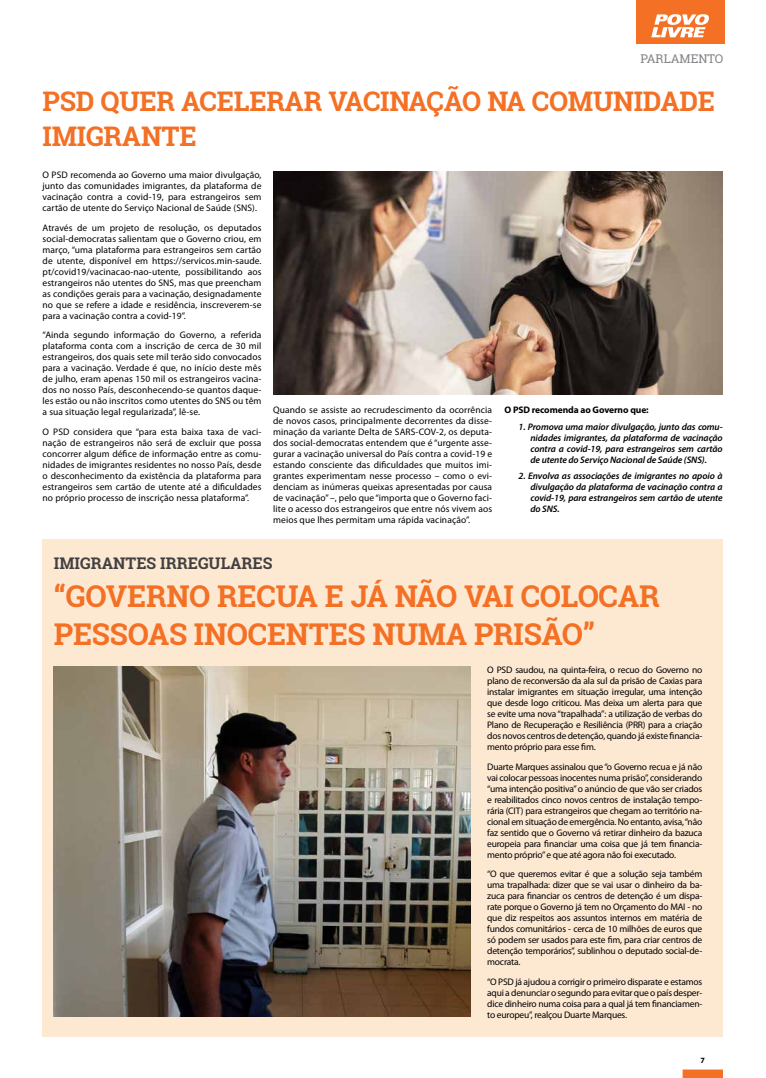
<style>
.page{position:relative;width:766px;height:1078px;background:#fff}
.page>*{position:absolute;margin:0;border:0;box-sizing:border-box;transform-origin:0 0}
.t1{font:700 30px/38px "Roboto Slab";letter-spacing:-.01em;color:#f37024}
.t2{font:700 27px/35px "Roboto Slab";letter-spacing:-.01em;color:#f37024}
.t3{font:700 16px "Roboto Slab";color:#414042}
.t4{font:12px "Roboto Slab";color:#808285}
.t5{font:9.5px/11px "Myriad Pro";letter-spacing:.005em;color:#000;text-align:justify}
.t6{font:italic 600 9.5px/11px "Myriad Pro";letter-spacing:-.01em;color:#000;text-align:justify}
.t7{font:700 9.5px "Myriad Pro";letter-spacing:-.01em;color:#000}
.t8{font:700 8px "Myriad Pro";color:#000}
</style>
<div class="page">
<div style="left:682px;top:1069px;width:40px;height:8px;background:#f37024;border:1px solid #f37024"></div>
<div style="left:635px;top:0;width:89px;height:44px;background:#f37024"></div>
<svg style="left:651px;top:14px;width:58px;height:23px"></svg>
<div style="left:43px;top:539px;width:679px;height:496px;background:#fde8d2"></div>
<img style="left:273px;top:171px;width:449px;height:224px">
<img style="left:54px;top:666px;width:416px;height:349px">
<p class="t4" style="left:640px;top:51px;width:84px">PARLAMENTO</p>
<h2 class="t2" style="left:43px;top:83px;width:674px">PSD QUER ACELERAR VACINAÇÃO NA COMUNIDADE<br>IMIGRANTE</h2>
<p class="t5" style="left:43px;top:169px;width:220px">O PSD recomenda ao Governo uma maior divulgação, junto das comunidades imigrantes, da plataforma de vacinação contra a covid-19, para estrangeiros sem cartão de utente do Serviço Nacional de Saúde (SNS).</p>
<p class="t5" style="left:43px;top:222px;width:220px">Através de um projeto de resolução, os deputados social-democratas salientam que o Governo criou, em março, “uma plataforma para estrangeiros sem cartão de utente, disponível em https://servicos.min-saude. pt/covid19/vacinacao-nao-utente, possibilitando aos estrangeiros não utentes do SNS, mas que preencham as condições gerais para a vacinação, designadamente no que se refere a idade e residência, inscreverem-se para a vacinação contra a covid-19”.</p>
<p class="t5" style="left:43px;top:329px;width:220px">“Ainda segundo informação do Governo, a referida plataforma conta com a inscrição de cerca de 30 mil estrangeiros, dos quais sete mil terão sido convocados para a vacinação. Verdade é que, no início deste mês de julho, eram apenas 150 mil os estrangeiros vacina&shy;dos no nosso País, desconhecendo-se quantos daque&shy;les estão ou não inscritos como utentes do SNS ou têm a sua situação legal regularizada”, lê-se.</p>
<p class="t5" style="left:43px;top:426px;width:220px">O PSD considera que “para esta baixa taxa de vaci&shy;nação de estrangeiros não será de excluir que possa concorrer algum défice de informação entre as comu&shy;nidades de imigrantes residentes no nosso País, desde o desconhecimento da existência da plataforma para estrangeiros sem cartão de utente até a dificuldades no próprio processo de inscrição nessa plataforma”.</p>
<p class="t5" style="left:273px;top:404px;width:220px">Quando se assiste ao recrudescimento da ocorrência de novos casos, principalmente decorrentes da disse&shy;minação da variante Delta de SARS-COV-2, os deputa&shy;dos social-democratas entendem que é “urgente asse&shy;gurar a vacinação universal do País contra a covid-19 e estando consciente das dificuldades que muitos imi&shy;grantes experimentam nesse processo – como o evi&shy;denciam as inúmeras queixas apresentadas por causa de vacinação” –, pelo que “importa que o Governo faci&shy;lite o acesso dos estrangeiros que entre nós vivem aos meios que lhes permitam uma rápida vacinação”.</p>
<p class="t7" style="left:504px;top:403px;width:146px">O PSD recomenda ao Governo que:</p>
<p class="t6" style="left:530px;top:420px;width:194px;text-indent:-12px">1. Promova uma maior divulgação, junto das comu&shy;nidades imigrantes, da plataforma de vacinação contra a covid-19, para estrangeiros sem cartão de utente do Serviço Nacional de Saúde (SNS).</p>
<p class="t6" style="left:530px;top:470px;width:194px;text-indent:-12px">2. Envolva as associações de imigrantes no apoio à divulgação da plataforma de vacinação contra a covid-19, para estrangeiros sem cartão de utente do SNS.</p>
<h3 class="t3" style="left:54px;top:552px;width:220px">IMIGRANTES IRREGULARES</h3>
<h1 class="t1" style="left:54px;top:576px;width:607px">“GOVERNO RECUA E JÁ NÃO VAI COLOCAR<br>PESSOAS INOCENTES NUMA PRISÃO”</h1>
<p class="t5" style="left:487px;top:664px;width:217px">O PSD saudou, na quinta-feira, o recuo do Governo no plano de reconversão da ala sul da prisão de Caxias para instalar imigrantes em situação irregular, uma intenção que desde logo criticou. Mas deixa um alerta para que se evite uma nova “trapalhada”: a utilização de verbas do Plano de Recuperação e Resiliência (PRR) para a criação dos novos centros de detenção, quando já existe financia&shy;mento próprio para esse fim.</p>
<p class="t5" style="left:487px;top:760px;width:217px">Duarte Marques assinalou que “o Governo recua e já não vai colocar pessoas inocentes numa prisão”, considerando “uma intenção positiva” o anúncio de que vão ser criados e reabilitados cinco novos centros de instalação tempo&shy;rária (CIT) para estrangeiros que chegam ao território na&shy;cional em situação de emergência. No entanto, avisa, “não faz sentido que o Governo vá retirar dinheiro da bazuca europeia para financiar uma coisa que já tem financia&shy;mento próprio” e que até agora não foi executado.</p>
<p class="t5" style="left:487px;top:868px;width:217px">“O que queremos evitar é que a solução seja também uma trapalhada: dizer que se vai usar o dinheiro da ba&shy;zuca para financiar os centros de detenção é um dispa&shy;rate porque o Governo já tem no Orçamento do MAI - no que diz respeitos aos assuntos internos em matéria de fundos comunitários - cerca de 10 milhões de euros que só podem ser usados para este fim, para criar centros de detenção temporários”, sublinhou o deputado social-de&shy;mocrata.</p>
<p class="t5" style="left:487px;top:975px;width:217px">“O PSD já ajudou a corrigir o primeiro disparate e estamos aqui a denunciar o segundo para evitar que o país desper&shy;dice dinheiro numa coisa para a qual já tem financiamen&shy;to europeu”, realçou Duarte Marques.</p>
<p class="t8" style="left:700px;top:1054px;width:6px">7</p>
</div>
